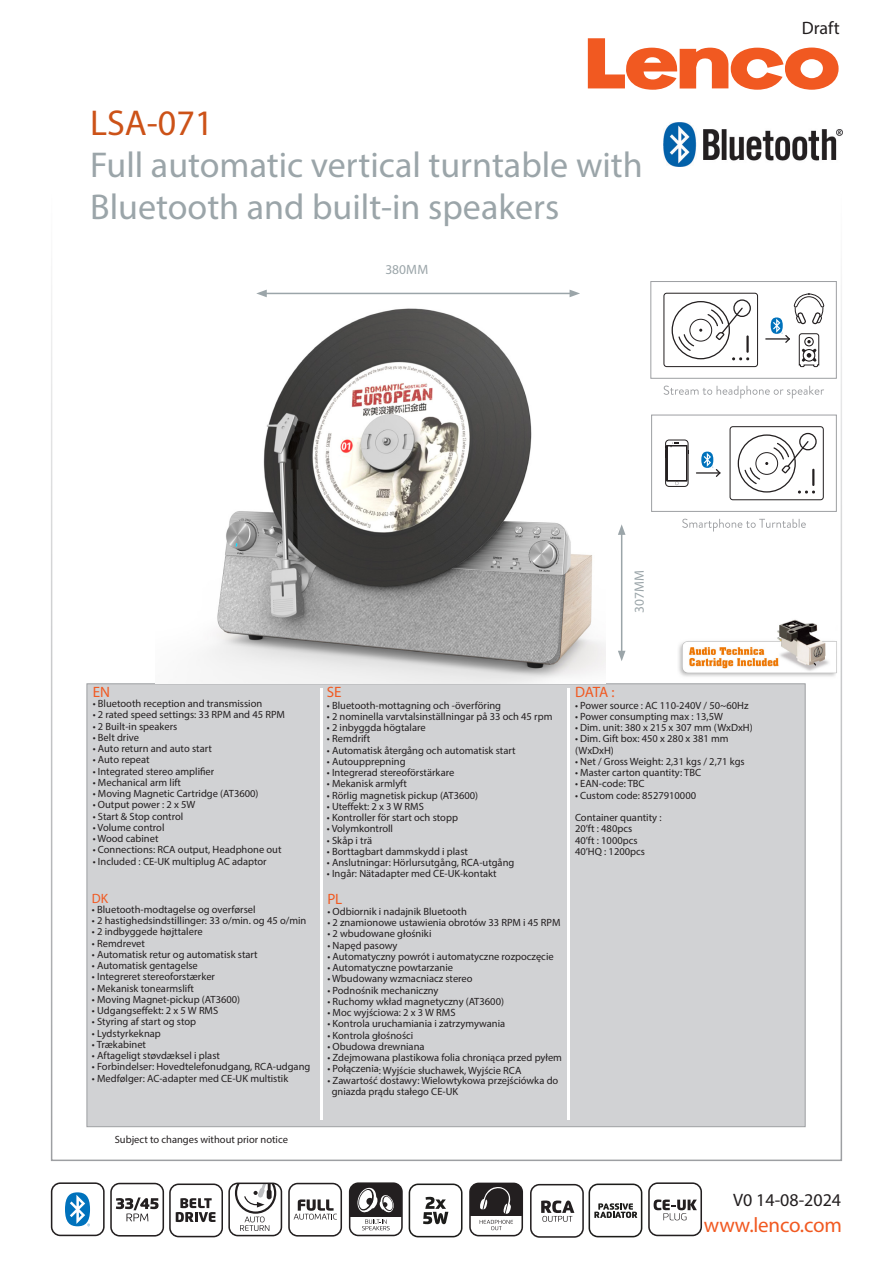
<style>
.page{position:relative;width:893px;height:1263px;background:#fff}
.page>*{position:absolute;margin:0;border:0;box-sizing:border-box;transform-origin:0 0}
.t1{font:36px "Myriad Pro";color:#9ba5a9}
.t2{font:36px "Myriad Pro";color:#cc5218}
.t3{font:21px "Myriad Pro";letter-spacing:-.01em;color:#f15921}
.t4{font:18px "Myriad Pro";color:#231f20}
.t5{font:15px "Myriad Pro";letter-spacing:-.005em;color:#f15921}
.t6{font:13.5px "Myriad Pro";letter-spacing:.005em;color:#9ba5a9}
.t7{font:13.5px "Myriad Pro";color:#f15921}
.t8{font:10.5px/11.2px "Myriad Pro";color:#231f20}
</style>
<div class="page">
<svg style="left:588px;top:38px;width:251px;height:52px"></svg>
<hr style="left:264px;top:293px;width:308px;height:1px;background:#9ba5a9">
<svg style="left:256px;top:290px;width:11px;height:7px"></svg>
<svg style="left:570px;top:290px;width:10px;height:7px"></svg>
<div style="left:87px;top:684px;width:718px;height:443px;background:#d1d2d4;border:1px solid #9d9fa2"></div>
<hr style="left:567px;top:688px;width:3px;height:431px;background:#fff">
<hr style="left:621px;top:532px;width:1px;height:121px;background:#9ba5a9">
<svg style="left:618px;top:524px;width:7px;height:11px"></svg>
<svg style="left:618px;top:651px;width:7px;height:10px"></svg>
<svg style="left:51px;top:1182px;width:231px;height:55px"></svg>
<img style="left:207px;top:308px;width:399px;height:376px">
<svg style="left:469px;top:1182px;width:54px;height:54px"></svg>
<img style="left:663px;top:123px;width:179px;height:44px">
<svg style="left:409px;top:1183px;width:53px;height:54px"></svg>
<hr style="left:320px;top:688px;width:3px;height:431px;background:#fff">
<svg style="left:349px;top:1182px;width:54px;height:54px"></svg>
<hr style="left:766px;top:338px;width:23px;height:2px;background:#231f20">
<div style="left:664px;top:293px;width:94px;height:74px;border:1px solid #231f20;border-radius:3px"></div>
<div style="left:733px;top:299px;width:18px;height:18px;border:1px solid #231f20;border-radius:50%"></div>
<svg style="left:677px;top:306px;width:72px;height:54px"></svg>
<div style="left:650px;top:281px;width:187px;height:98px;border:1px solid #9d9fa2"></div>
<svg style="left:664px;top:386px;width:160px;height:12px"></svg>
<svg style="left:771px;top:293px;width:54px;height:74px"></svg>
<hr style="left:696px;top:472px;width:24px;height:2px;background:#231f20">
<div style="left:665px;top:440px;width:23px;height:47px;border:1px solid #231f20;border-radius:3px"></div>
<svg style="left:665px;top:443px;width:24px;height:42px"></svg>
<div style="left:730px;top:426px;width:94px;height:74px;border:1px solid #231f20;border-radius:3px"></div>
<div style="left:799px;top:433px;width:18px;height:17px;border:1px solid #231f20;border-radius:50%"></div>
<svg style="left:744px;top:440px;width:71px;height:54px"></svg>
<div style="left:651px;top:415px;width:186px;height:97px;border:1px solid #9d9fa2"></div>
<svg style="left:682px;top:519px;width:124px;height:12px"></svg>
<svg style="left:701px;top:452px;width:20px;height:25px"></svg>
<svg style="left:530px;top:1183px;width:112px;height:55px"></svg>
<svg style="left:288px;top:1183px;width:54px;height:53px"></svg>
<img style="left:678px;top:619px;width:159px;height:58px">
<svg style="left:648px;top:1182px;width:54px;height:54px"></svg>
<p class="t2" style="left:90px;top:100px;width:125px">LSA-071</p>
<p class="t1" style="left:90px;top:142px;width:554px">Full automatic vertical turntable with</p>
<p class="t1" style="left:90px;top:184px;width:471px">Bluetooth and built-in speakers</p>
<p class="t6" style="left:385px;top:261px;width:44px">380MM</p>
<p class="t4" style="left:802px;top:17px;width:39px">Draft</p>
<p class="t6" style="left:631px;top:613px;width:44px;rotate:-90deg">307MM</p>
<p class="t5" style="left:93px;top:683px;width:19px">EN</p>
<p class="t8" style="left:93px;top:698px;width:171px">• Bluetooth reception and transmission</p>
<p class="t8" style="left:93px;top:709px;width:194px">• 2 rated speed settings: 33 RPM and 45 RPM</p>
<p class="t8" style="left:93px;top:720px;width:86px">• 2 Built-in speakers</p>
<p class="t8" style="left:93px;top:731px;width:48px">• Belt drive</p>
<p class="t8" style="left:93px;top:743px;width:121px">• Auto return and auto start</p>
<p class="t8" style="left:93px;top:754px;width:58px">• Auto repeat</p>
<p class="t8" style="left:93px;top:765px;width:123px">• Integrated stereo amplifier</p>
<p class="t8" style="left:93px;top:776px;width:90px">• Mechanical arm lift</p>
<p class="t8" style="left:93px;top:788px;width:167px">• Moving Magnetic Cartridge (AT3600)</p>
<p class="t8" style="left:93px;top:799px;width:104px">• Output power : 2 x 5W</p>
<p class="t8" style="left:93px;top:810px;width:92px">• Start &amp; Stop control</p>
<p class="t8" style="left:93px;top:821px;width:73px">• Volume control</p>
<p class="t8" style="left:93px;top:833px;width:67px">• Wood cabinet</p>
<p class="t8" style="left:93px;top:844px;width:190px">• Connections: RCA output, Headphone out</p>
<p class="t8" style="left:93px;top:855px;width:176px">• Included : CE-UK multiplug AC adaptor</p>
<p class="t7" style="left:92px;top:890px;width:18px">DK</p>
<p class="t8" style="left:92px;top:903px;width:165px">• Bluetooth-modtagelse og overførsel</p>
<p class="t8" style="left:92px;top:915px;width:216px">• 2 hastighedsindstillinger: 33 o/min. og 45 o/min</p>
<p class="t8" style="left:92px;top:926px;width:112px">• 2 indbyggede højttalere</p>
<p class="t8" style="left:92px;top:937px;width:55px">• Remdrevet</p>
<p class="t8" style="left:92px;top:948px;width:167px">• Automatisk retur og automatisk start</p>
<p class="t8" style="left:92px;top:960px;width:107px">• Automatisk gentagelse</p>
<p class="t8" style="left:92px;top:971px;width:125px">• Integreret stereoforstærker</p>
<p class="t8" style="left:92px;top:982px;width:104px">• Mekanisk tonearmslift</p>
<p class="t8" style="left:92px;top:993px;width:150px">• Moving Magnet-pickup (AT3600)</p>
<p class="t8" style="left:92px;top:1005px;width:128px">• Udgangseffekt: 2 x 5 W RMS</p>
<p class="t8" style="left:92px;top:1016px;width:106px">• Styring af start og stop</p>
<p class="t8" style="left:92px;top:1027px;width:70px">• Lydstyrkeknap</p>
<p class="t8" style="left:92px;top:1038px;width:56px">• Trækabinet</p>
<p class="t8" style="left:92px;top:1050px;width:130px">• Aftageligt støvdæksel i plast</p>
<p class="t8" style="left:92px;top:1061px;width:220px">• Forbindelser: Hovedtelefonudgang, RCA-udgang</p>
<p class="t8" style="left:92px;top:1072px;width:198px">• Medfølger: AC-adapter med CE-UK multistik</p>
<p class="t8" style="left:115px;top:1134px;width:175px">Subject to changes without prior notice</p>
<p class="t5" style="left:327px;top:683px;width:16px">SE</p>
<p class="t8" style="left:327px;top:699px;width:176px">• Bluetooth-mottagning och -överföring</p>
<p class="t8" style="left:327px;top:710px;width:227px">• 2 nominella varvtalsinställningar på 33 och 45 rpm</p>
<p class="t8" style="left:327px;top:722px;width:100px">• 2 inbyggda högtalare</p>
<p class="t8" style="left:327px;top:733px;width:45px">• Remdrift</p>
<p class="t8" style="left:327px;top:744px;width:190px">• Automatisk återgång och automatisk start</p>
<p class="t8" style="left:327px;top:755px;width:80px">• Autoupprepning</p>
<p class="t8" style="left:327px;top:767px;width:129px">• Integrerad stereoförstärkare</p>
<p class="t8" style="left:327px;top:778px;width:82px">• Mekanisk armlyft</p>
<p class="t8" style="left:327px;top:789px;width:153px">• Rörlig magnetisk pickup (AT3600)</p>
<p class="t8" style="left:327px;top:800px;width:99px">• Uteffekt: 2 x 3 W RMS</p>
<p class="t8" style="left:327px;top:812px;width:133px">• Kontroller för start och stopp</p>
<p class="t8" style="left:327px;top:823px;width:68px">• Volymkontroll</p>
<p class="t8" style="left:327px;top:834px;width:47px">• Skåp i trä</p>
<p class="t8" style="left:327px;top:845px;width:143px">• Borttagbart dammskydd i plast</p>
<p class="t8" style="left:327px;top:857px;width:189px">• Anslutningar: Hörlursutgång, RCA-utgång</p>
<p class="t8" style="left:327px;top:868px;width:171px">• Ingår: Nätadapter med CE-UK-kontakt</p>
<p class="t5" style="left:327px;top:889px;width:17px">PL</p>
<p class="t8" style="left:327px;top:905px;width:141px">• Odbiornik i nadajnik Bluetooth</p>
<p class="t8" style="left:327px;top:917px;width:235px">• 2 znamionowe ustawienia obrotów 33 RPM i 45 RPM</p>
<p class="t8" style="left:327px;top:928px;width:106px">• 2 wbudowane głośniki</p>
<p class="t8" style="left:327px;top:939px;width:72px">• Napęd pasowy</p>
<p class="t8" style="left:327px;top:950px;width:228px">• Automatyczny powrót i automatyczne rozpoczęcie</p>
<p class="t8" style="left:327px;top:962px;width:127px">• Automatyczne powtarzanie</p>
<p class="t8" style="left:327px;top:973px;width:147px">• Wbudowany wzmacniacz stereo</p>
<p class="t8" style="left:327px;top:984px;width:113px">• Podnośnik mechaniczny</p>
<p class="t8" style="left:327px;top:995px;width:178px">• Ruchomy wkład magnetyczny (AT3600)</p>
<p class="t8" style="left:327px;top:1007px;width:130px">• Moc wyjściowa: 2 x 3 W RMS</p>
<p class="t8" style="left:327px;top:1018px;width:179px">• Kontrola uruchamiania i zatrzymywania</p>
<p class="t8" style="left:327px;top:1029px;width:88px">• Kontrola głośności</p>
<p class="t8" style="left:327px;top:1040px;width:99px">• Obudowa drewniana</p>
<p class="t8" style="left:327px;top:1052px;width:236px">• Zdejmowana plastikowa folia chroniąca przed pyłem</p>
<p class="t8" style="left:327px;top:1064px;width:196px">• Połączenia: Wyjście słuchawek, Wyjście RCA</p>
<p class="t8" style="left:332px;top:1074px;width:228px;text-indent:-4px">• Zawartość dostawy: Wielowtykowa przejściówka do gniazda prądu stałego CE-UK</p>
<p class="t5" style="left:575px;top:683px;width:41px">DATA :</p>
<p class="t8" style="left:575px;top:699px;width:175px">• Power source : AC 110-240V / 50~60Hz</p>
<p class="t8" style="left:575px;top:710px;width:150px">• Power consumpting max : 13,5W</p>
<p class="t8" style="left:575px;top:722px;width:179px">• Dim. unit: 380 x 215 x 307 mm (WxDxH)</p>
<p class="t8" style="left:575px;top:733px;width:155px">• Dim. Gift box: 450 x 280 x 381 mm (WxDxH)</p>
<p class="t8" style="left:575px;top:755px;width:171px">• Net / Gross Weight: 2,31 kgs / 2,71 kgs</p>
<p class="t8" style="left:575px;top:767px;width:128px">• Master carton quantity: TBC</p>
<p class="t8" style="left:575px;top:778px;width:71px">• EAN-code: TBC</p>
<p class="t8" style="left:575px;top:789px;width:123px">• Custom code: 8527910000</p>
<p class="t8" style="left:575px;top:812px;width:88px">Container quantity :</p>
<p class="t8" style="left:575px;top:823px;width:59px">20’ft : 480pcs</p>
<p class="t8" style="left:575px;top:834px;width:64px">40’ft : 1000pcs</p>
<p class="t8" style="left:575px;top:845px;width:72px">40’HQ : 1200pcs</p>
<p class="t4" style="left:733px;top:1189px;width:110px">V0 14-08-2024</p>
<p class="t3" style="left:704px;top:1212px;width:139px">www.lenco.com</p>
</div>
